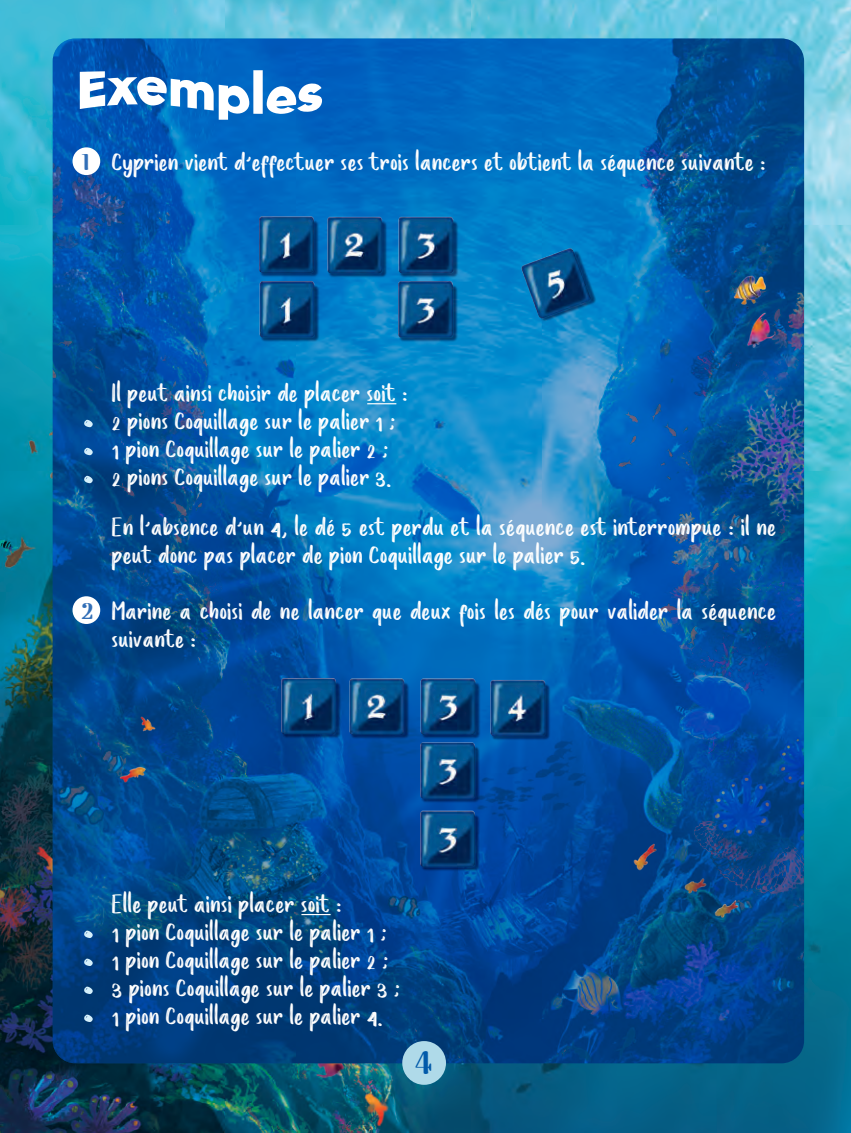
<style>
.page{position:relative;width:851px;height:1133px;background:#fff}
.page>*{position:absolute;margin:0;border:0;box-sizing:border-box;transform-origin:0 0}
.t1{font:60px "Love Story Rough";color:#d4effb}
.t2{font:26px "Barber 3";color:#015aaa}
.t3{font:24px/50px "Love Story Rough";letter-spacing:.05em;color:#fff}
.s1{font-family:"Barber 4";font-size:18.2px;color:#326fb7}
</style>
<div class="page">
<img style="left:0;top:0;width:851px;height:1133px">
<img style="left:53px;top:38px;width:751px;height:1025px">
<div style="left:402px;top:1041px;width:44px;height:44px;background:#afdae9;border-radius:50%"></div>
<svg style="left:367px;top:403px;width:29px;height:1px"></svg>
<svg style="left:301px;top:914px;width:29px;height:1px"></svg>
<div style="left:73px;top:147px;width:27px;height:28px;background:#fff;border-radius:50%"></div>
<img style="left:211px;top:200px;width:426px;height:159px">
<div style="left:73px;top:596px;width:27px;height:28px;background:#fff;border-radius:50%"></div>
<img style="left:211px;top:666px;width:426px;height:215px">
<svg style="left:80px;top:70px;width:242px;height:50px"></svg>
<img style="left:731px;top:271px;width:44px;height:79px">
<img style="left:604px;top:816px;width:134px;height:138px">
<img style="left:95px;top:678px;width:91px;height:138px">
<p class="t3" style="left:82px;top:138px;width:685px"><span class="s1">1</span> Cyprien vient d’effectuer ses trois lancers et obtient la séquence suivante :</p>
<p class="t3" style="left:112px;top:369px;width:297px">Il peut ainsi choisir de placer soit :</p>
<p class="t3" style="left:113px;top:397px;width:284px">2 pions Coquillage sur le palier 1 ;</p>
<h1 class="t1" style="left:84px;top:359px;width:12px">.</h1>
<p class="t3" style="left:113px;top:425px;width:277px">1 pion Coquillage sur le palier 2 ;</p>
<h1 class="t1" style="left:84px;top:387px;width:12px">.</h1>
<p class="t3" style="left:112px;top:453px;width:665px">2 pions Coquillage sur le palier 3.<br>En l’absence d’un 4, le dé 5 est perdu et la séquence est interrompue : il ne</p>
<p class="t3" style="left:112px;top:531px;width:475px">peut donc pas placer de pion Coquillage sur le palier 5.</p>
<p class="t3" style="left:112px;top:598px;width:665px;line-height:28px;text-indent:-30px"><span class="s1">2</span> Marine a choisi de ne lancer que deux fois les dés pour valider la séquence suivante :</p>
<h1 class="t1" style="left:84px;top:415px;width:12px">.</h1>
<h1 class="t1" style="left:84px;top:870px;width:12px">.</h1>
<h1 class="t1" style="left:84px;top:898px;width:12px">.</h1>
<h1 class="t1" style="left:84px;top:926px;width:12px">.</h1>
<h1 class="t1" style="left:84px;top:954px;width:12px">.</h1>
<p class="t3" style="left:112px;top:880px;width:231px">Elle peut ainsi placer soit :</p>
<p class="t3" style="left:113px;top:908px;width:276px">1 pion Coquillage sur le palier 1 ;</p>
<p class="t3" style="left:113px;top:936px;width:277px">1 pion Coquillage sur le palier 2 ;</p>
<p class="t3" style="left:113px;top:964px;width:289px">3 pions Coquillage sur le palier 3 ;</p>
<p class="t3" style="left:113px;top:992px;width:272px">1 pion Coquillage sur le palier 4.</p>
<p class="t2" style="left:416px;top:1050px;width:18px">4</p>
</div>
